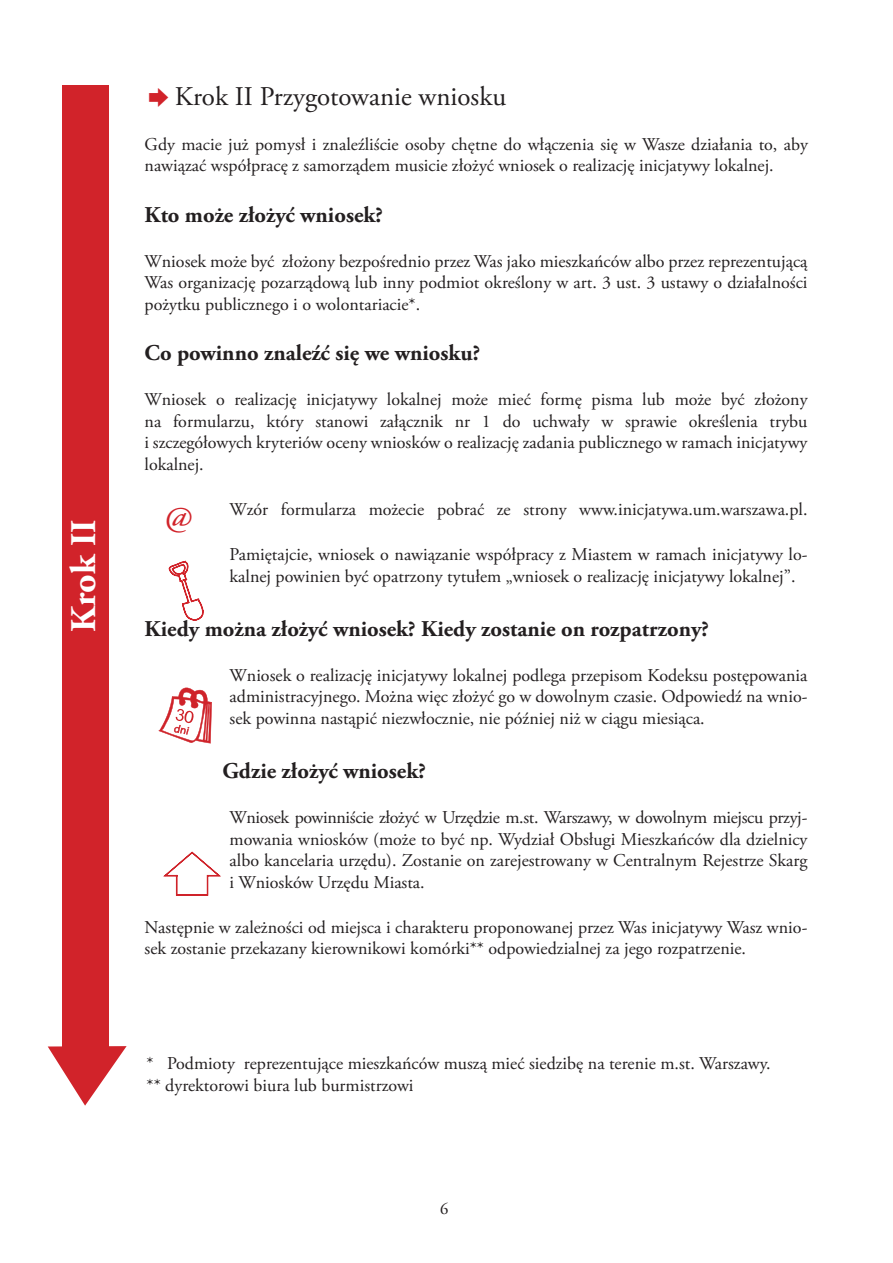
<style>
.page{position:relative;width:893px;height:1263px;background:#fff}
.page>*{position:absolute;margin:0;border:0;box-sizing:border-box;transform-origin:0 0}
.t1{font:700 36px "Adobe Garamond Pro";color:#fff}
.t2{font:36px "Adobe Garamond Pro";color:#d1232a}
.t3{font:27px "Adobe Garamond Pro";color:#231f20}
.t4{font:700 22.5px "Adobe Garamond Pro";color:#231f20}
.t5{font:18px/21.6px "Adobe Garamond Pro";color:#231f20}
.t6{font:16.5px "Adobe Garamond Pro";color:#231f20}
.s1{font-family:"Monotype Sorts";font-size:22.5px;color:#d1232a}
</style>
<div class="page">
<svg style="left:48px;top:1046px;width:79px;height:60px"></svg>
<div style="left:62px;top:85px;width:46px;height:981px;background:#d1232a"></div>
<svg style="left:168px;top:560px;width:36px;height:61px"></svg>
<svg style="left:159px;top:687px;width:53px;height:57px"></svg>
<svg style="left:163px;top:851px;width:58px;height:45px"></svg>
<h1 class="t1" style="left:63px;top:632px;width:114px;rotate:-90deg">Krok II</h1>
<h2 class="t3" style="left:149px;top:80px;width:359px"><span class="s1">è</span> Krok II Przygotowanie wniosku</h2>
<p class="t5" style="left:145px;top:134px;width:665px">Gdy macie już pomysł i znaleźliście osoby chętne do włączenia się w Wasze działania to, aby nawiązać współpracę z samorządem musicie złożyć wniosek o realizację inicjatywy lokalnej.</p>
<p class="t4" style="left:145px;top:201px;width:240px">Kto może złożyć wniosek?</p>
<p class="t5" style="left:145px;top:251px;width:664px;text-align:justify">Wniosek może być złożony bezpośrednio przez Was jako mieszkańców albo przez reprezentującą Was organizację pozarządową lub inny podmiot określony w art. 3 ust. 3 ustawy o działalności pożytku publicznego i o wolontariacie*.</p>
<p class="t4" style="left:145px;top:340px;width:337px">Co powinno znaleźć się we wniosku?</p>
<p class="t5" style="left:145px;top:389px;width:664px;text-align:justify">Wniosek o realizację inicjatywy lokalnej może mieć formę pisma lub może być złożony na formularzu, który stanowi załącznik nr 1 do uchwały w sprawie określenia trybu i szczegółowych kryteriów oceny wniosków o realizację zadania publicznego w ramach inicjatywy lokalnej.</p>
<p class="t5" style="left:230px;top:499px;width:579px">Wzór formularza możecie pobrać ze strony www.inicjatywa.um.warszawa.pl.</p>
<p class="t5" style="left:230px;top:544px;width:579px">Pamiętajcie, wniosek o nawiązanie współpracy z Miastem w ramach inicjatywy lo&shy;kalnej powinien być opatrzony tytułem „wniosek o realizację inicjatywy lokalnej”.</p>
<p class="t4" style="left:145px;top:615px;width:566px">Kiedy można złożyć wniosek? Kiedy zostanie on rozpatrzony?</p>
<p class="t5" style="left:230px;top:665px;width:579px;text-align:justify">Wniosek o realizację inicjatywy lokalnej podlega przepisom Kodeksu postępowania administracyjnego. Można więc złożyć go w dowolnym czasie. Odpowiedź na wnio&shy;sek powinna nastąpić niezwłocznie, nie później niż w ciągu miesiąca.</p>
<p class="t4" style="left:222px;top:758px;width:205px">Gdzie złożyć wniosek?</p>
<p class="t5" style="left:230px;top:807px;width:579px;text-align:justify">Wniosek powinniście złożyć w Urzędzie m.st. Warszawy, w dowolnym miejscu przyj&shy;mowania wniosków (może to być np. Wydział Obsługi Mieszkańców dla dzielnicy albo kancelaria urzędu). Zostanie on zarejestrowany w Centralnym Rejestrze Skarg i Wniosków Urzędu Miasta.</p>
<p class="t5" style="left:145px;top:917px;width:664px">Następnie w zależności od miejsca i charakteru proponowanej przez Was inicjatywy Wasz wnio&shy;sek zostanie przekazany kierownikowi komórki** odpowiedzialnej za jego rozpatrzenie.</p>
<h1 class="t2" style="left:165px;top:494px;width:29px">@</h1>
<p class="t5" style="left:147px;top:1053px;width:626px">* Podmioty reprezentujące mieszkańców muszą mieć siedzibę na terenie m.st. Warszawy. ** dyrektorowi biura lub burmistrzowi</p>
<p class="t6" style="left:440px;top:1199px;width:10px">6</p>
</div>
